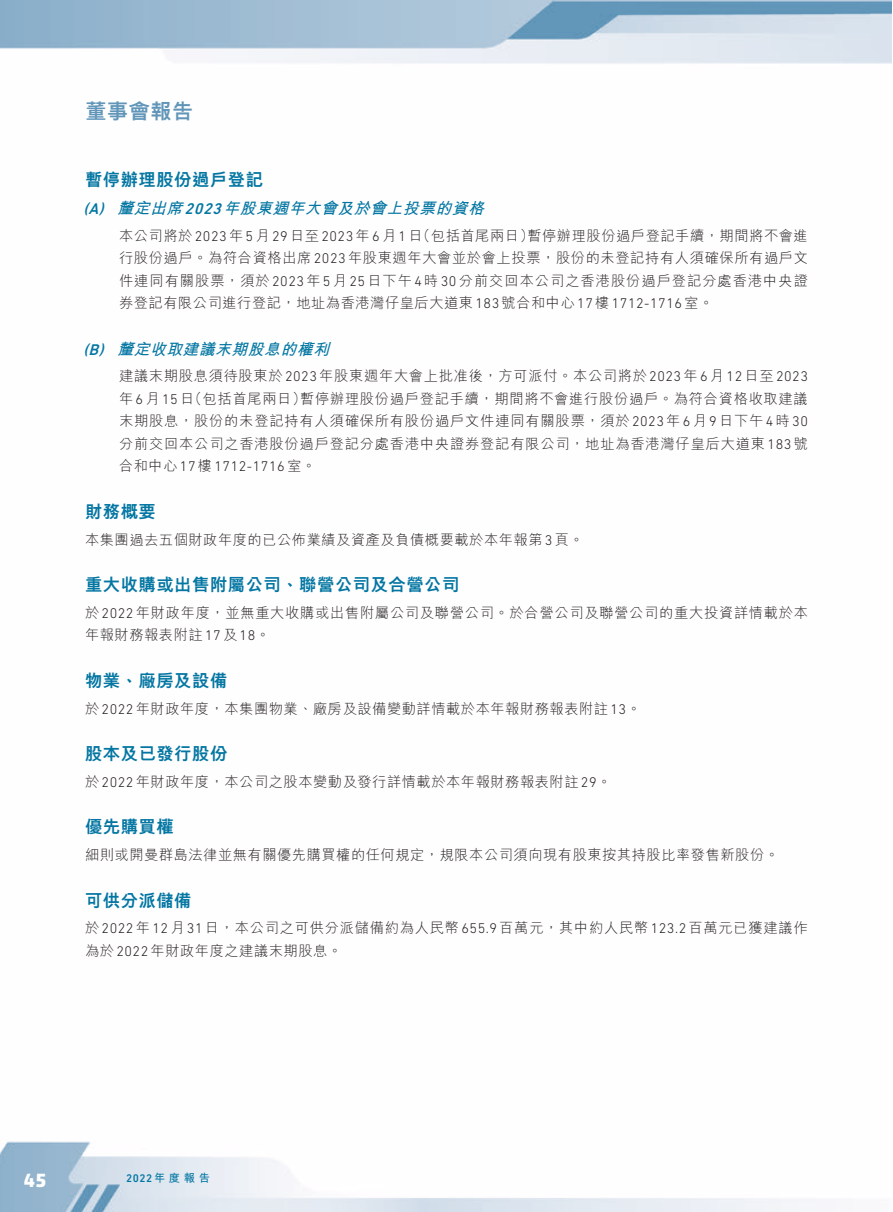
<style>
.page{position:relative;width:893px;height:1212px;background:#fff}
.page>*{position:absolute;margin:0;border:0;box-sizing:border-box;transform-origin:0 0}
.副主標題{font:800 21px "M Hei HK";letter-spacing:.03em;color:#6196b9}
._3__標題{font:700 19.5px "Akko Pro";color:#fff}
._3__標題-2{font:800 17.25px "M Hei HK";letter-spacing:.035em;color:#0376a2}
._4__副標題{font:italic 700 15.75px "M Hei HK";color:#0376a2}
._4__副標題-2{font:italic 500 15.75px "DIN Next LT Pro";color:#0376a2}
._1__內文{font:300 14.25px/22.5px "M Hei HK";letter-spacing:.045em;color:#231f20}
.t1{font:500 11.25px "DIN Next LT Pro";color:#0376a2}
.s1{font-family:"DIN Next LT Pro";font-weight:500}
.s2{font-family:"DIN Next LT Pro"}
.s3{font-family:"M Hei HK";font-weight:700}
</style>
<div class="page">
<img style="left:0;top:0;width:892px;height:1212px">
<p class="副主標題" style="left:85px;top:100px;width:109px">董事會報告</p>
<p class="_3__標題-2" style="left:85px;top:170px;width:179px">暫停辦理股份過戶登記</p>
<p class="_4__副標題" style="left:185px;top:197px;width:306px"><span class="s1">2023</span> 年股東週年大會及於會上投票的資格</p>
<p class="_4__副標題" style="left:117px;top:197px;width:72px">釐定出席</p>
<p class="_4__副標題-2" style="left:83px;top:199px;width:21px">A(</p>
<p class="_4__副標題-2" style="left:99px;top:199px;width:11px">)</p>
<p class="_4__副標題-2" style="left:83px;top:340px;width:21px">B(</p>
<p class="_4__副標題-2" style="left:99px;top:340px;width:11px">)</p>
<p class="_1__內文" style="left:527px;top:224px;width:282px">暫停辦理股份過戶登記手續，期間將不會進</p>
<p class="_1__內文" style="left:119px;top:224px;width:690px">本公司將於<span class="s2">2023</span>年<span class="s2">5</span>月<span class="s2">29</span>日至<span class="s2">2023</span>年<span class="s2">6</span>月<span class="s2">1</span> （日包括首尾兩日）<br>行股份過戶。為符合資格出席<span class="s2">2023</span>年股東週年大會並於會上投票，股份的未登記持有人須確保所有過戶文件連同有關股票，須於<span class="s2">2023</span>年<span class="s2">5</span>月<span class="s2">25</span>日下午<span class="s2">4</span>時<span class="s2">30</span>分前交回本公司之香港股份過戶登記分處香港中央證券登記有限公司進行登記，地址為香港灣仔皇后大道東<span class="s2">183</span>號合和中心<span class="s2">17</span>樓<span class="s2">1712-1716</span>室。</p>
<p class="_4__副標題" style="left:117px;top:337px;width:218px">釐定收取建議末期股息的權利</p>
<p class="_1__內文" style="left:119px;top:365px;width:690px;text-align:right">建議末期股息須待股東於<span class="s2">2023</span>年股東週年大會上批准後，方可派付。本公司將於<span class="s2">2023</span>年<span class="s2">6</span>月<span class="s2">12</span>日至<span class="s2">2023</span>暫停辦理股份過戶登記手續，期間將不會進行股份過戶。為符合資格收取建議</p>
<p class="_1__內文" style="left:119px;top:387px;width:690px">年<span class="s2">6</span>月<span class="s2">15</span> （日包括首尾兩日）<br>末期股息，股份的未登記持有人須確保所有股份過戶文件連同有關股票，須於<span class="s2">2023</span>年<span class="s2">6</span>月<span class="s2">9</span>日下午<span class="s2">4</span>時<span class="s2">30</span>分前交回本公司之香港股份過戶登記分處香港中央證券登記有限公司，地址為香港灣仔皇后大道東<span class="s2">183</span> 號合和中心<span class="s2">17</span>樓<span class="s2">1712-1716</span>室。</p>
<p class="_3__標題-2" style="left:85px;top:503px;width:72px">財務概要</p>
<p class="_1__內文" style="left:85px;top:528px;width:500px">本集團過去五個財政年度的已公佈業績及資產及負債概要載於本年報第<span class="s2">3</span>頁。</p>
<p class="_3__標題-2" style="left:85px;top:576px;width:376px">重大收購或出售附屬公司、聯營公司及合營公司</p>
<p class="_1__內文" style="left:85px;top:601px;width:724px">於<span class="s2">2022</span>年財政年度，並無重大收購或出售附屬公司及聯營公司。於合營公司及聯營公司的重大投資詳情載於本年報財務報表附註<span class="s2">17</span>及<span class="s2">18</span>。</p>
<p class="_3__標題-2" style="left:85px;top:672px;width:144px">物業、廠房及設備</p>
<p class="_1__內文" style="left:85px;top:697px;width:557px">於<span class="s2">2022</span>年財政年度，本集團物業、廠房及設備變動詳情載於本年報財務報表附註<span class="s2">13</span>。</p>
<p class="_3__標題-2" style="left:85px;top:745px;width:144px">股本及已發行股份</p>
<p class="_1__內文" style="left:85px;top:770px;width:528px">於<span class="s2">2022</span>年財政年度，本公司之股本變動及發行詳情載於本年報財務報表附註<span class="s2">29</span>。</p>
<p class="_3__標題-2" style="left:85px;top:818px;width:90px">優先購買權</p>
<p class="_1__內文" style="left:85px;top:843px;width:696px">細則或開曼群島法律並無有關優先購買權的任何規定，規限本公司須向現有股東按其持股比率發售新股份。</p>
<p class="_3__標題-2" style="left:85px;top:891px;width:108px">可供分派儲備</p>
<p class="_1__內文" style="left:85px;top:917px;width:724px">於<span class="s2">2022</span>年<span class="s2">12</span>月<span class="s2">31</span>日，本公司之可供分派儲備約為人民幣<span class="s2">655.9</span>百萬元，其中約人民幣<span class="s2">123.2</span>百萬元已獲建議作為於<span class="s2">2022</span>年財政年度之建議末期股息。</p>
<p class="_3__標題" style="left:24px;top:1168px;width:25px">45</p>
<p class="t1" style="left:126px;top:1172px;width:85px">2022<span class="s3">年度報告</span></p>
</div>
